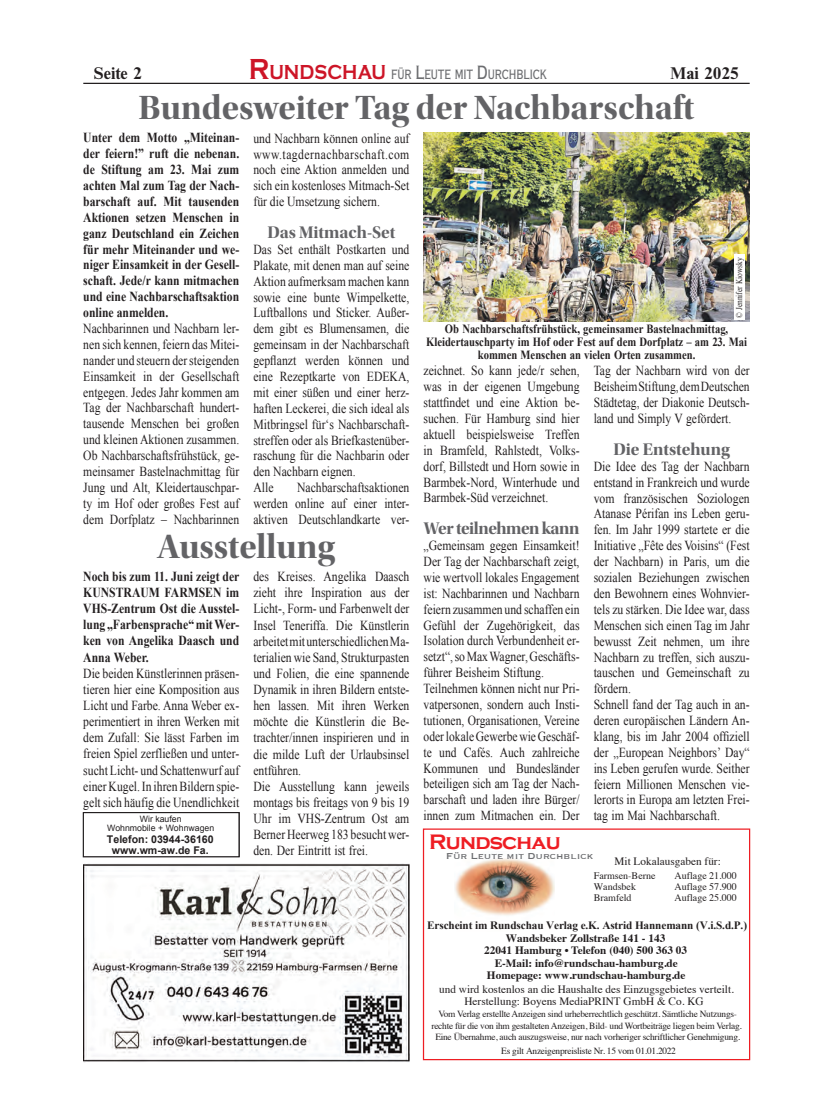
<style>
.page{position:relative;width:833px;height:1117px;background:#fff}
.page>*{position:absolute;margin:0;border:0;box-sizing:border-box;transform-origin:0 0}
.t1{font:35px "Utopia Std Bold Disp";color:#636366}
.t2{font:700 21.5px "Copperplate Gothic";letter-spacing:-.035em;color:#ee1d23}
.t3{font:17.5px "Utopia Std Bold Disp";color:#636366}
.t4{font:17.5px "Utopia Std Bold Disp";letter-spacing:-.025em;color:#636366}
.t5{font:700 17.5px "Nimbus Rom D";color:#231f20}
.t6{font:500 14px "Copperplate Con";color:#6c6d70;scale:.85 1}
.Helv_BlackCond_16_16{font:13.75px/15.9px "Times New Roman";color:#231f20;text-align:justify;scale:.85 1}
.Helv_BlackCond_16_16-2{font:700 13.75px/15.9px "Times New Roman";color:#231f20;text-align:justify;scale:.85 1}
.Helv_BlackCond_16_16-3{font:13.75px/15.9px "Times New Roman";color:#231f20;text-align:justify;scale:.84 1}
.t7{font:700 12.5px "Times New Roman";color:#231f20;scale:.85 1}
.t8{font:700 11.25px/12.4px "Times";color:#231f20;text-align:center}
.t9{font:11.25px/12.5px "Times";color:#231f20;text-align:center}
.t10{font:11.25px "Copperplate";color:#6c6d70}
.t11{font:700 10.62px/10.6px "Arial";color:#231f20;text-align:center}
.t12{font:10px/11.2px "Times";color:#231f20}
.t13{font:9.38px/11.2px "Times";letter-spacing:-.025em;color:#231f20;text-align:center}
.t14{font:8.75px/8.8px "Arial";color:#231f20;text-align:center}
.t15{font:8.75px "Times New Roman";color:#231f20;scale:.85 1}
.s1{font-family:"Copperplate";font-weight:700;font-size:30px;color:#cd1527}
.s2{font-family:"Copperplate";font-weight:700;font-size:21px;color:#cd1527}
.s3{font-size:20px}
.s4{font-family:"Zurich BT";font-weight:400}
.s5{font-family:"Times New Roman"}
</style>
<div class="page">
<hr style="left:83px;top:83px;width:666px;height:1px;background:#231f20">
<div style="left:423px;top:828px;width:327px;height:231px;border:1px solid #ee1d23"></div>
<img style="left:455px;top:858px;width:99px;height:58px">
<div style="left:83px;top:812px;width:156px;height:45px;border:1px solid #231f20"></div>
<img style="left:83px;top:863px;width:326px;height:199px">
<img style="left:423px;top:133px;width:326px;height:188px">
<div style="left:734px;top:254px;width:11px;height:65px;background:#fff"></div>
<p class="t5" style="left:94px;top:61px;width:49px">Seite 2</p>
<p class="t6" style="left:249px;top:67px;width:352px"><span class="s1">R</span><span class="s2">UNDSCHAU</span> FÜR <span class="s3">L</span>EUTE MIT <span class="s3">D</span>URCHBLICK</p>
<p class="t5" style="left:670px;top:61px;width:70px">Mai 2025</p>
<p class="t1" style="left:138px;top:88px;width:557px">Bundesweiter Tag der Nachbarschaft</p>
<p class="Helv_BlackCond_16_16-2" style="left:83px;top:129px;width:185px">Unter dem Motto „Miteinan&shy;der feiern!” ruft die nebenan. de Stiftung am 23. Mai zum achten Mal zum Tag der Nach&shy;barschaft auf. Mit tausenden Aktionen setzen Menschen in ganz Deutschland ein Zeichen für mehr Miteinander und we&shy;niger Einsamkeit in der Gesell&shy;schaft. Jede/r kann mitmachen und eine Nachbarschaftsaktion online anmelden.</p>
<p class="Helv_BlackCond_16_16" style="left:83px;top:320px;width:185px">Nachbarinnen und Nachbarn ler&shy;nen sich kennen, feiern das Mitei&shy;nander und steuern der steigenden Einsamkeit in der Gesellschaft entgegen. Jedes Jahr kommen am Tag der Nachbarschaft hundert&shy;tausende Menschen bei großen und kleinen Aktionen zusammen.<br>Ob Nachbarschaftsfrühstück, ge&shy;meinsamer Bastelnachmittag für Jung und Alt, Kleidertauschpar&shy;ty im Hof oder großes Fest auf dem Dorfplatz – Nachbarinnen</p>
<p class="Helv_BlackCond_16_16" style="left:253px;top:130px;width:185px">und Nachbarn können online auf www.tagdernachbarschaft.com noch eine Aktion anmelden und sich ein kostenloses Mitmach-Set für die Umsetzung sichern.</p>
<p class="t3" style="left:267px;top:222px;width:130px">Das Mitmach-Set</p>
<p class="Helv_BlackCond_16_16" style="left:253px;top:241px;width:185px">Das Set enthält Postkarten und Plakate, mit denen man auf seine Aktion aufmerksam machen kann sowie eine bunte Wimpelkette, Luftballons und Sticker. Außer&shy;dem gibt es Blumensamen, die gemeinsam in der Nachbarschaft gepflanzt werden können und eine Rezeptkarte von EDEKA, mit einer süßen und einer herz&shy;haften Leckerei, die sich ideal als Mitbringsel für‘s Nachbarschaft&shy;streffen oder als Briefkastenüber&shy;raschung für die Nachbarin oder den Nachbarn eignen.</p>
<p class="Helv_BlackCond_16_16" style="left:253px;top:479px;width:25px">Alle</p>
<p class="t15" style="left:733px;top:318px;width:73px;rotate:-90deg">© Jennifer Kiowsky</p>
<p class="t7" style="left:445px;top:320px;width:335px">Ob Nachbarschaftsfrühstück, gemeinsamer Bastelnachmittag,</p>
<p class="t7" style="left:426px;top:333px;width:379px">Kleidertauschparty im Hof oder Fest auf dem Dorfplatz <span class="s4">–</span> am 23. Mai</p>
<p class="t7" style="left:478px;top:346px;width:257px">kommen Menschen an vielen Orten zusammen.</p>
<p class="Helv_BlackCond_16_16-3" style="left:593px;top:362px;width:187px">Tag der Nachbarn wird von der Beisheim Stiftung, dem Deutschen Städtetag, der Diakonie Deutsch&shy;land und Simply V gefördert.</p>
<p class="t3" style="left:613px;top:439px;width:118px">Die Entstehung</p>
<p class="Helv_BlackCond_16_16" style="left:594px;top:458px;width:185px">Die Idee des Tag der Nachbarn entstand in Frankreich und wurde vom französischen Soziologen Atanase Périfan ins Leben geru&shy;fen. Im Jahr 1999 startete er die Initiative „Fête des Voisins“ (Fest der Nachbarn) in Paris, um die sozialen Beziehungen zwischen den Bewohnern eines Wohnvier&shy;tels zu stärken. Die Idee war, dass Menschen sich einen Tag im Jahr bewusst Zeit nehmen, um ihre Nachbarn zu treffen, sich auszu&shy;tauschen und Gemeinschaft zu fördern.</p>
<p class="Helv_BlackCond_16_16" style="left:594px;top:696px;width:185px">Schnell fand der Tag auch in an&shy;deren europäischen Ländern An&shy;klang, bis im Jahr 2004 offiziell der „European Neighbors’ Day“ ins Leben gerufen wurde. Seither feiern Millionen Menschen vie&shy;lerorts in Europa am letzten Frei&shy;tag im Mai Nachbarschaft.</p>
<p class="Helv_BlackCond_16_16" style="left:423px;top:362px;width:185px">zeichnet. So kann jede/r sehen, was in der eigenen Umgebung stattfindet und eine Aktion be&shy;suchen. Für Hamburg sind hier aktuell beispielsweise Treffen in Bramfeld, Rahlstedt, Volks&shy;dorf, Billstedt und Horn sowie in Barmbek-Nord, Winterhude und Barmbek-Süd verzeichnet.</p>
<p class="t4" style="left:424px;top:518px;width:157px">Wer teilnehmen kann</p>
<p class="Helv_BlackCond_16_16" style="left:423px;top:537px;width:185px">„Gemeinsam gegen Einsamkeit!<br>Der Tag der Nachbarschaft zeigt, wie wertvoll lokales Engagement ist: Nachbarinnen und Nachbarn feiern zusammen und schaffen ein Gefühl der Zugehörigkeit, das Isolation durch Verbundenheit er&shy;setzt“, so Max Wagner, Geschäfts&shy;führer Beisheim Stiftung.</p>
<p class="Helv_BlackCond_16_16-3" style="left:423px;top:680px;width:187px">Teilnehmen können nicht nur Pri&shy;vatpersonen, sondern auch Insti&shy;tutionen, Organisationen, Vereine oder lokale Gewerbe wie Geschäf&shy;te und Cafés. Auch zahlreiche Kommunen und Bundesländer beteiligen sich am Tag der Nach&shy;barschaft und laden ihre Bürger/ innen zum Mitmachen ein. Der</p>
<p class="Helv_BlackCond_16_16" style="left:253px;top:479px;width:185px;text-indent:44px">Nachbarschaftsaktionen werden online auf einer inter&shy;aktiven Deutschlandkarte ver-</p>
<p class="t1" style="left:157px;top:527px;width:180px">Ausstellung</p>
<p class="Helv_BlackCond_16_16-2" style="left:83px;top:567px;width:185px">Noch bis zum 11. Juni zeigt der KUNSTRAUM FARMSEN im VHS-Zentrum Ost die Ausstel&shy;lung „Farbensprache“ mit Wer&shy;ken von Angelika Daasch und Anna Weber.</p>
<p class="Helv_BlackCond_16_16" style="left:83px;top:664px;width:185px">Die beiden Künstlerinnen präsen&shy;tieren hier eine Komposition aus Licht und Farbe. Anna Weber ex&shy;perimentiert in ihren Werken mit dem Zufall: Sie lässt Farben im freien Spiel zerfließen und unter&shy;sucht Licht- und Schattenwurf auf einer Kugel. In ihren Bildern spie&shy;gelt sich häufig die Unendlichkeit</p>
<p class="Helv_BlackCond_16_16" style="left:253px;top:568px;width:185px">des Kreises. Angelika Daasch zieht ihre Inspiration aus der Licht-, Form- und Farbenwelt der Insel Teneriffa. Die Künstlerin arbeitet mit unterschiedlichen Ma&shy;terialien wie Sand, Strukturpasten und Folien, die eine spannende Dynamik in ihren Bildern entste&shy;hen lassen. Mit ihren Werken möchte die Künstlerin die Be&shy;trachter/innen inspirieren und in die milde Luft der Urlaubsinsel entführen.</p>
<p class="Helv_BlackCond_16_16" style="left:253px;top:777px;width:185px">Die Ausstellung kann jeweils montags bis freitags von 9 bis 19<br>Uhr im VHS-Zentrum Ost am Berner Heerweg 183 besucht wer&shy;den. Der Eintritt ist frei.</p>
<p class="t14" style="left:107px;top:814px;width:109px">Wir kaufen<br>Wohnmobile + Wohnwagen</p>
<p class="t2" style="left:429px;top:829px;width:133px">Rundschau</p>
<p class="t11" style="left:107px;top:834px;width:108px">Telefon: 03944-36160 www.wm-aw.de Fa.</p>
<p class="t10" style="left:446px;top:848px;width:148px">Für Leute mit Durchblick</p>
<p class="t9" style="left:614px;top:853px;width:108px">Mit Lokalausgaben für:</p>
<p class="t12" style="left:594px;top:868px;width:63px">Farmsen-Berne<br>Wandsbek<br>Bramfeld</p>
<p class="t12" style="left:674px;top:868px;width:64px;text-align:justify">Auflage 21.000<br>Auflage 57.900<br>Auflage 25.000</p>
<p class="t8" style="left:427px;top:917px;width:321px"><span class="s5">Erscheint im Rundschau Verlag e.K. Astrid Hannemann (V.i.S.d.P.)<br></span>Wandsbeker Zollstraße 141 - 143<br>22041 Hamburg • Telefon (040) 500 363 03<br>E-Mail: info@rundschau-hamburg.de<br>Homepage: www.rundschau-hamburg.de</p>
<p class="t13" style="left:431px;top:1007px;width:312px">Vom Verlag erstellte Anzeigen sind urheberrechtlich geschützt. Sämtliche Nutzungs&shy;rechte für die von ihm gestalteten Anzeigen, Bild- und Wortbeiträge liegen beim Verlag.<br>Eine Übernahme, auch auszugsweise, nur nach vorheriger schriftlicher Genehmigung.</p>
<p class="t13" style="left:501px;top:1043px;width:176px">Es gilt Anzeigenpreisliste Nr. 15 vom 01.01.2022</p>
<p class="t9" style="left:439px;top:981px;width:296px">und wird kostenlos an die Haushalte des Einzugsgebietes verteilt.<br>Herstellung: Boyens MediaPRINT GmbH &amp; Co. KG</p>
</div>
